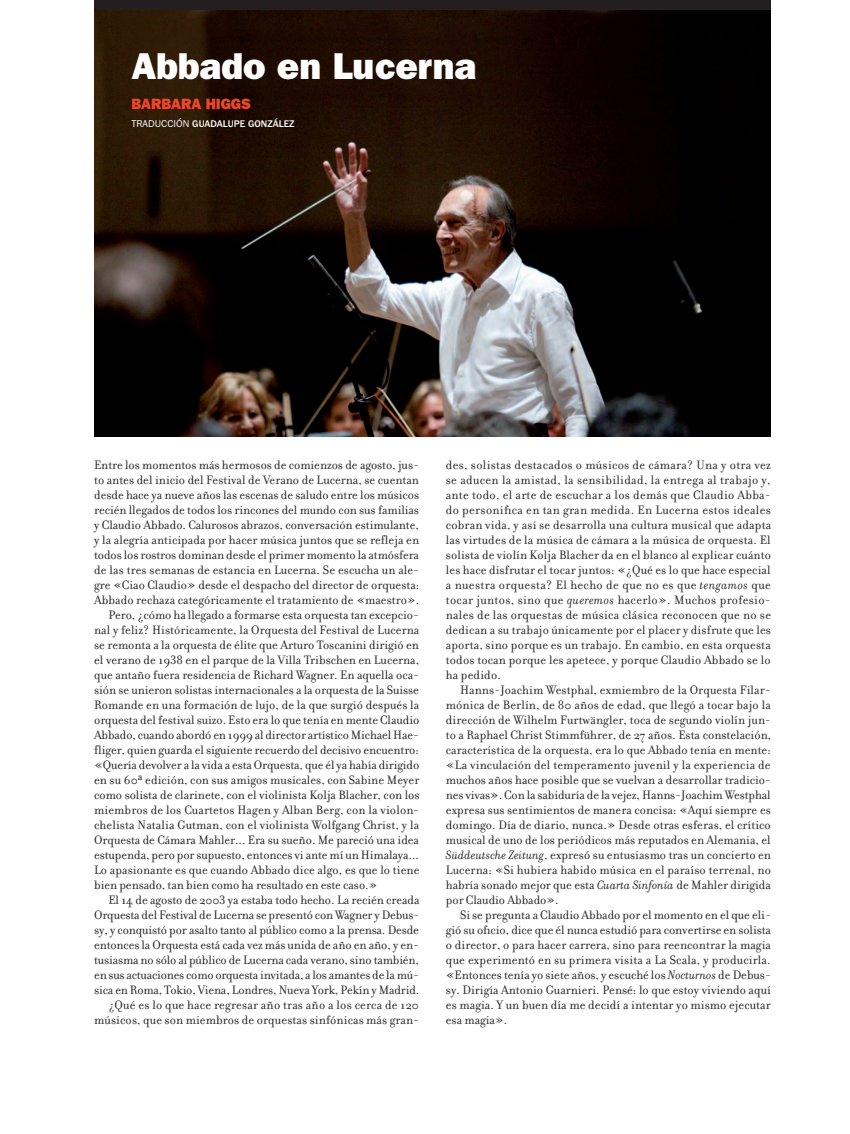
<style>
.page{position:relative;width:850px;height:1134px;background:#fff}
.page>*{position:absolute;margin:0;border:0;box-sizing:border-box;transform-origin:0 0}
.t1{font:37.5px "ITC Franklin Gothic Std Hvy";color:#fff}
.t2{font:15px "ITC Franklin Gothic Std Hvy";color:#ed472b}
.t3{font:13.12px/15px "Filosofia";letter-spacing:-.005em;color:#231f20;text-align:justify}
.t4{font:13.12px "Filosofia";letter-spacing:.015em;color:#231f20}
.t5{font:500 10px "ITC Franklin Gothic Std";color:#fff}
.s1{font-weight:400}
.s2{font-style:italic}
</style>
<div class="page">
<div style="left:94px;top:0;width:677px;height:437px;background:#231f20"></div>
<img style="left:94px;top:11px;width:677px;height:426px">
<h1 class="t1" style="left:131px;top:44px;width:346px">Abbado en Lucerna</h1>
<p class="t2" style="left:131px;top:95px;width:121px">Barbara Higgs</p>
<p class="t5" style="left:131px;top:118px;width:165px"><span class="s1">TRADUCC IÓN</span> GUADALUPE GONZÁLEZ</p>
<p class="t3" style="left:94px;top:458px;width:327px">Entre los momentos más hermosos de comienzos de agosto, jus-</p>
<p class="t3" style="left:94px;top:473px;width:326px">to antes del inicio del Festival de Verano de Lucerna, se cuentan</p>
<p class="t3" style="left:94px;top:488px;width:326px">desde hace ya nueve años las escenas de saludo entre los músicos</p>
<p class="t3" style="left:94px;top:503px;width:326px">recién llegados de todos los rincones del mundo con sus familias</p>
<p class="t3" style="left:94px;top:518px;width:326px">y Claudio Abbado. Calurosos abrazos, conversación estimulante,</p>
<p class="t3" style="left:94px;top:533px;width:326px">y la alegría anticipada por hacer música juntos que se refleja en</p>
<p class="t3" style="left:94px;top:548px;width:326px">todos los rostros dominan desde el primer momento la atmósfera</p>
<p class="t3" style="left:94px;top:563px;width:327px">de las tres semanas de estancia en Lucerna. Se escucha un ale-</p>
<p class="t3" style="left:94px;top:578px;width:327px">gre «Ciao Claudio» desde el despacho del director de orquesta:</p>
<p class="t3" style="left:94px;top:593px;width:327px">Abbado rechaza categóricamente el tratamiento de «maestro».</p>
<p class="t3" style="left:108px;top:608px;width:312px">Pero, ¿cómo ha llegado a formarse esta orquesta tan excepcio-</p>
<p class="t3" style="left:94px;top:623px;width:327px">nal y feliz? Históricamente, la Orquesta del Festival de Lucerna</p>
<p class="t3" style="left:94px;top:638px;width:326px">se remonta a la orquesta de élite que Arturo Toscanini dirigió en</p>
<p class="t3" style="left:94px;top:653px;width:327px">el verano de 1938 en el parque de la Villa Tribschen en Lucerna,</p>
<p class="t3" style="left:94px;top:668px;width:327px">que antaño fuera residencia de Richard Wagner. En aquella oca-</p>
<p class="t3" style="left:94px;top:683px;width:326px">sión se unieron solistas internacionales a la orquesta de la Suisse</p>
<p class="t3" style="left:94px;top:698px;width:327px">Romande en una formación de lujo, de la que surgió después la</p>
<p class="t3" style="left:94px;top:713px;width:327px">orquesta del festival suizo. Esto era lo que tenía en mente Claudio</p>
<p class="t3" style="left:94px;top:728px;width:327px">Abbado, cuando abordó en 1999 al director artístico Michael Hae-</p>
<p class="t3" style="left:94px;top:743px;width:326px">fliger, quien guarda el siguiente recuerdo del decisivo encuentro:</p>
<p class="t3" style="left:94px;top:758px;width:327px">«Quería devolver a la vida a esta Orquesta, que él ya había dirigido</p>
<p class="t3" style="left:94px;top:773px;width:327px">en su 60ª edición, con sus amigos musicales, con Sabine Meyer</p>
<p class="t3" style="left:94px;top:788px;width:327px">como solista de clarinete, con el violinista Kolja Blacher, con los</p>
<p class="t3" style="left:94px;top:803px;width:327px">miembros de los Cuartetos Hagen y Alban Berg, con la violon-</p>
<p class="t3" style="left:94px;top:818px;width:326px">chelista Natalia Gutman, con el violinista Wolfgang Christ, y la</p>
<p class="t3" style="left:94px;top:833px;width:326px">Orquesta de Cámara Mahler... Era su sueño. Me pareció una idea</p>
<p class="t3" style="left:94px;top:848px;width:326px">estupenda, pero por supuesto, entonces vi ante mí un Himalaya...</p>
<p class="t3" style="left:94px;top:863px;width:327px">Lo apasionante es que cuando Abbado dice algo, es que lo tiene</p>
<p class="t3" style="left:94px;top:878px;width:285px">bien pensado, tan bien como ha resultado en este caso.»</p>
<p class="t3" style="left:108px;top:893px;width:313px">El 14 de agosto de 2003 ya estaba todo hecho. La recién creada</p>
<p class="t3" style="left:94px;top:908px;width:327px">Orquesta del Festival de Lucerna se presentó con Wagner y Debus-</p>
<p class="t3" style="left:94px;top:923px;width:326px">sy, y conquistó por asalto tanto al público como a la prensa. Desde</p>
<p class="t3" style="left:94px;top:938px;width:327px">entonces la Orquesta está cada vez más unida de año en año, y en-</p>
<p class="t3" style="left:94px;top:953px;width:326px">tusiasma no sólo al público de Lucerna cada verano, sino también,</p>
<p class="t3" style="left:94px;top:968px;width:327px">en sus actuaciones como orquesta invitada, a los amantes de la mú-</p>
<p class="t3" style="left:94px;top:983px;width:327px">sica en Roma, Tokio, Viena, Londres, Nueva York, Pekín y Madrid.</p>
<p class="t4" style="left:108px;top:998px;width:312px">¿Qué es lo que hace regresar año tras año a los cerca de 120</p>
<p class="t3" style="left:94px;top:1013px;width:327px">músicos, que son miembros de orquestas sinfónicas más gran-</p>
<p class="t3" style="left:446px;top:458px;width:327px">des, solistas destacados o músicos de cámara? Una y otra vez se aducen la amistad, la sensibilidad, la entrega al trabajo y, ante todo, el arte de escuchar a los demás que Claudio Abba&shy;do personifica en tan gran medida. En Lucerna estos ideales cobran vida, y así se desarrolla una cultura musical que adapta las virtudes de la música de cámara a la música de orquesta. El solista de violín Kolja Blacher da en el blanco al explicar cuánto les hace disfrutar el tocar juntos: «¿Qué es lo que hace especial a nuestra orquesta? El hecho de que no es que <span class="s2">tengamos</span> que tocar juntos, sino que <span class="s2">queremos</span> hacerlo». Muchos profesio&shy;nales de las orquestas de música clásica reconocen que no se dedican a su trabajo únicamente por el placer y disfrute que les aporta, sino porque es un trabajo. En cambio, en esta orquesta todos tocan porque les apetece, y porque Claudio Abbado se lo ha pedido.</p>
<p class="t3" style="left:446px;top:683px;width:327px;text-indent:14px">Hanns-Joachim Westphal, exmiembro de la Orquesta Filar&shy;mónica de Berlín, de 80 años de edad, que llegó a tocar bajo la dirección de Wilhelm Furtwängler, toca de segundo violín jun&shy;to a Raphael Christ Stimmführer, de 27 años. Esta constelación, característica de la orquesta, era lo que Abbado tenía en mente: «La vinculación del temperamento juvenil y la experiencia de muchos años hace posible que se vuelvan a desarrollar tradicio&shy;nes vivas». Con la sabiduría de la vejez, Hanns-Joachim Westphal expresa sus sentimientos de manera concisa: «Aquí siempre es domingo. Día de diario, nunca.» Desde otras esferas, el crítico musical de uno de los periódicos más reputados en Alemania, el <span class="s2">Süddeutsche Zeitung</span>, expresó su entusiasmo tras un concierto en Lucerna: «Si hubiera habido música en el paraíso terrenal, no habría sonado mejor que esta <span class="s2">Cuarta Sinfonía</span> de Mahler dirigida por Claudio Abbado».</p>
<p class="t3" style="left:446px;top:908px;width:327px;text-indent:14px">Si se pregunta a Claudio Abbado por el momento en el que eli&shy;gió su oficio, dice que él nunca estudió para convertirse en solista o director, o para hacer carrera, sino para reencontrar la magia que experimentó en su primera visita a La Scala, y producirla. «Entonces tenía yo siete años, y escuché los <span class="s2">Nocturnos</span> de Debus&shy;sy. Dirigía Antonio Guarnieri. Pensé: lo que estoy viviendo aquí es magia. Y un buen día me decidí a intentar yo mismo ejecutar esa magia».</p>
</div>
